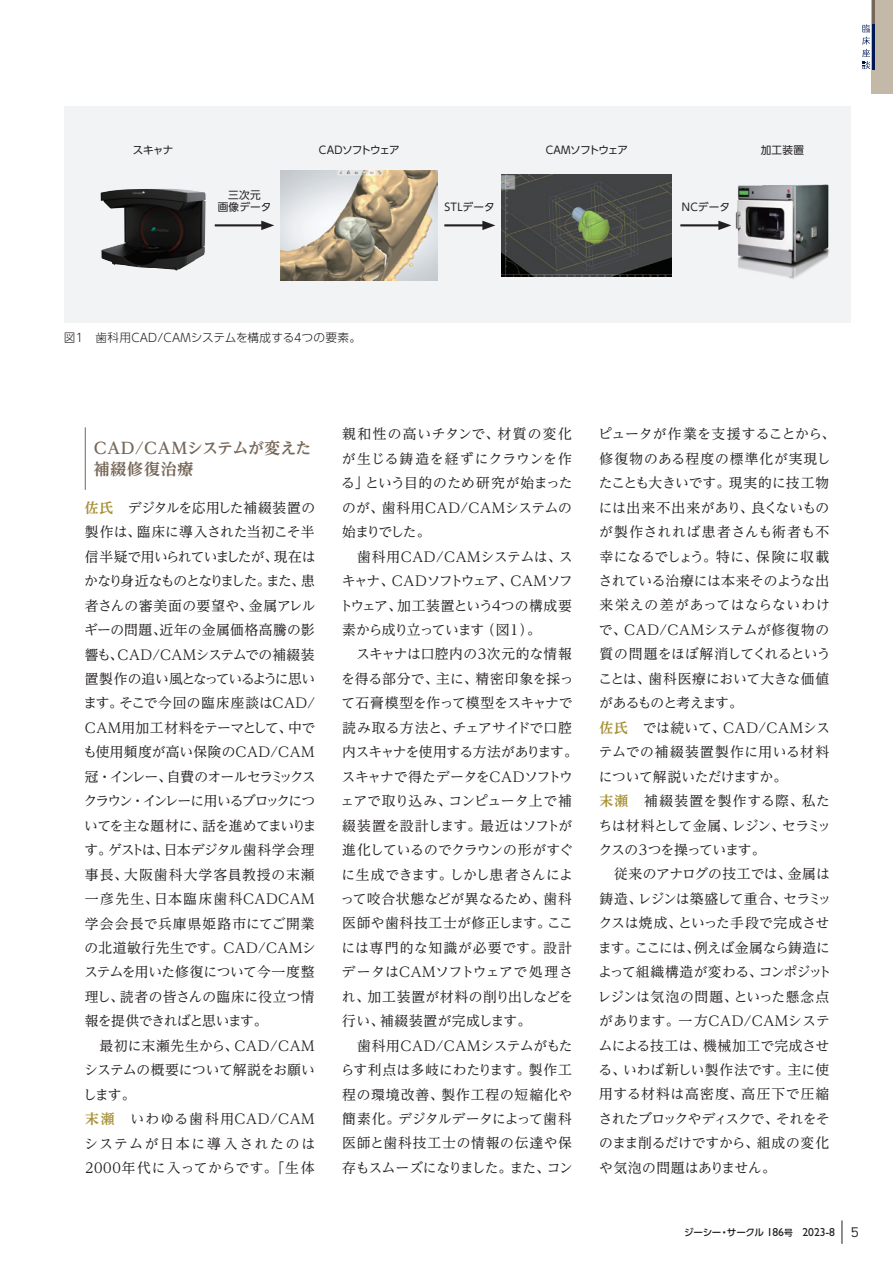
<style>
.page{position:relative;width:893px;height:1263px;background:#fff}
.page>*{position:absolute;margin:0;border:0;box-sizing:border-box;transform-origin:0 0}
.t1{font:700 15.9px/21.3px "UD Reimin Pr 6 N";letter-spacing:.05em;color:#766758}
.t2{font:13.8px/24.5px "UD Reimin Pr 6 N";letter-spacing:.005em;color:#231f20}
.t3{font:300 11.7px "UD Shin Go Pr 6 N";letter-spacing:.01em;color:#231f20}
.t4{font:10.65px "UD Shin Go Pr 6 N";letter-spacing:-.04em;color:#231f20}
.t5{font:10.65px/12.8px "UD Shin Go Pr 6 N";letter-spacing:.025em;color:#231f20;text-align:center}
.t6{font:10.65px "UD Shin Go C Oniz Pr 6 N";color:#231f20}
.t7{font:500 9.6px "UD Shin Go Pro";letter-spacing:-.045em;color:#231f20}
.s1{font-family:"UD Shin Go C Oniz Pr 6 N"}
.s2{font-family:"UD Shin Go Pr 6 N"}
.s3{font-weight:700;color:#a79137}
.s4{font-family:"Gill Sans Std";font-weight:400;font-size:11.7px}
.s5{font-size:8.7px}
.s6{font-family:"Copperplate Gothic Std 29 AB";font-weight:400;font-size:13.35px}
</style>
<div class="page">
<hr style="left:0;top:0;width:1px;height:94px;background:#b6a897">
<div style="left:872px;top:0;width:21px;height:94px;background:#c4b8a8"></div>
<hr style="left:872px;top:23px;width:3px;height:47px;background:#001954">
<svg style="left:862px;top:24px;width:8px;height:45px"></svg>
<hr style="left:872px;top:0;width:3px;height:23px;background:#766758">
<div style="left:64px;top:106px;width:786px;height:217px;background:#f2f3f4"></div>
<img style="left:101px;top:189px;width:105px;height:82px">
<hr style="left:85px;top:427px;width:1px;height:63px;background:#766758">
<img style="left:281px;top:170px;width:157px;height:111px">
<img style="left:502px;top:174px;width:170px;height:102px">
<img style="left:731px;top:184px;width:99px;height:96px">
<hr style="left:215px;top:224px;width:50px;height:2px;background:#231f20">
<svg style="left:261px;top:221px;width:13px;height:9px"></svg>
<hr style="left:444px;top:224px;width:42px;height:2px;background:#231f20">
<svg style="left:482px;top:221px;width:13px;height:9px"></svg>
<hr style="left:680px;top:224px;width:42px;height:2px;background:#231f20">
<svg style="left:718px;top:221px;width:13px;height:9px"></svg>
<svg style="left:842px;top:1220px;width:1px;height:24px"></svg>
<p class="t4" style="left:133px;top:141px;width:42px">スキャナ</p>
<p class="t5" style="left:218px;top:188px;width:55px">三次元<br>画像データ</p>
<p class="t4" style="left:319px;top:141px;width:82px"><span class="s1">CAD</span>ソフトウェア</p>
<p class="t4" style="left:546px;top:141px;width:84px"><span class="s1">CAM</span>ソフトウェア</p>
<p class="t4" style="left:761px;top:141px;width:45px">加工装置</p>
<p class="t6" style="left:444px;top:199px;width:52px">STL<span class="s2">データ</span></p>
<p class="t4" style="left:682px;top:199px;width:50px"><span class="s1">NC</span>データ</p>
<p class="t3" style="left:64px;top:328px;width:299px">図<span class="s1">1</span>　歯科用<span class="s1">CAD/CAM</span>システムを構成する<span class="s1">4</span>つの要素。</p>
<p class="t1" style="left:94px;top:437px;width:219px">CAD/CAMシステムが変えた補綴修復治療</p>
<p class="t2" style="left:83px;top:495px;width:235px"><span class="s3">佐氏　</span>デジタルを応用した補綴装置の製作は、臨床に導入された当初こそ半信半疑で用いられていましたが、現在はかなり身近なものとなりました。また、患者さんの審美面の要望や、金属アレルギーの問題、近年の金属価格高騰の影響も、CAD/CAMシステムでの補綴装置製作の追い風となっているように思います。そこで今回の臨床座談はCAD/<br>CAM用加工材料をテーマとして、中でも使用頻度が高い保険のCAD/CAM冠・インレー、自費のオールセラミックスクラウン・インレーに用いるブロックについてを主な題材に、話を進めてまいります。ゲストは、日本デジタル歯科学会理事長、大阪歯科大学客員教授の末瀬一彦先生、日本臨床歯科CADCAM学会会長で兵庫県姫路市にてご開業の北道敏行先生です。CAD/CAMシステムを用いた修復について今一度整理し、読者の皆さんの臨床に役立つ情報を提供できればと思います。<br>　最初に末瀬先生から、CAD/CAMシステムの概要について解説をお願いします。<br><span class="s3">末瀬　</span>いわゆる歯科用CAD/CAMシステムが日本に導入されたのは<br>2000年代に入ってからです。「生体</p>
<p class="t2" style="left:339px;top:422px;width:240px">親和性の高いチタンで、材質の変化が生じる鋳造を経ずにクラウンを作る」という目的のため研究が始まったのが、歯科用CAD/CAMシステムの始まりでした。<br>　歯科用CAD/CAMシステムは、スキャナ、CADソフトウェア、CAMソフトウェア、加工装置という4つの構成要素から成り立っています（図1）。<br>　スキャナは口腔内の3次元的な情報を得る部分で、主に、精密印象を採って石膏模型を作って模型をスキャナで読み取る方法と、チェアサイドで口腔内スキャナを使用する方法があります。スキャナで得たデータをCADソフトウェアで取り込み、コンピュータ上で補綴装置を設計します。最近はソフトが進化しているのでクラウンの形がすぐに生成できます。しかし患者さんによって咬合状態などが異なるため、歯科医師や歯科技工士が修正します。ここには専門的な知識が必要です。設計データはCAMソフトウェアで処理され、加工装置が材料の削り出しなどを行い、補綴装置が完成します。<br>　歯科用CAD/CAMシステムがもたらす利点は多岐にわたります。製作工程の環境改善、製作工程の短縮化や簡素化。デジタルデータによって歯科医師と歯科技工士の情報の伝達や保存もスムーズになりました。また、コン</p>
<p class="t2" style="left:597px;top:421px;width:240px">ピュータが作業を支援することから、修復物のある程度の標準化が実現したことも大きいです。現実的に技工物には出来不出来があり、良くないものが製作されれば患者さんも術者も不幸になるでしょう。特に、保険に収載されている治療には本来そのような出来栄えの差があってはならないわけで、CAD/CAMシステムが修復物の質の問題をほぼ解消してくれるということは、歯科医療において大きな価値があるものと考えます。<br><span class="s3">佐氏　</span>では続いて、CAD/CAMシステムでの補綴装置製作に用いる材料について解説いただけますか。<br><span class="s3">末瀬　</span>補綴装置を製作する際、私たちは材料として金属、レジン、セラミックスの3つを操っています。<br>　従来のアナログの技工では、金属は鋳造、レジンは築盛して重合、セラミックスは焼成、といった手段で完成させます。ここには、例えば金属なら鋳造によって組織構造が変わる、コンポジットレジンは気泡の問題、といった懸念点があります。一方CAD/CAMシステムによる技工は、機械加工で完成させる、いわば新しい製作法です。主に使用する材料は高密度、高圧下で圧縮されたブロックやディスクで、それをそのまま削るだけですから、組成の変化や気泡の問題はありません。</p>
<p class="t7" style="left:684px;top:1225px;width:176px">ジーシー・サークル <span class="s4">186</span><span class="s5">号</span> <span class="s4">2023-8</span> <span class="s6">5</span></p>
</div>
